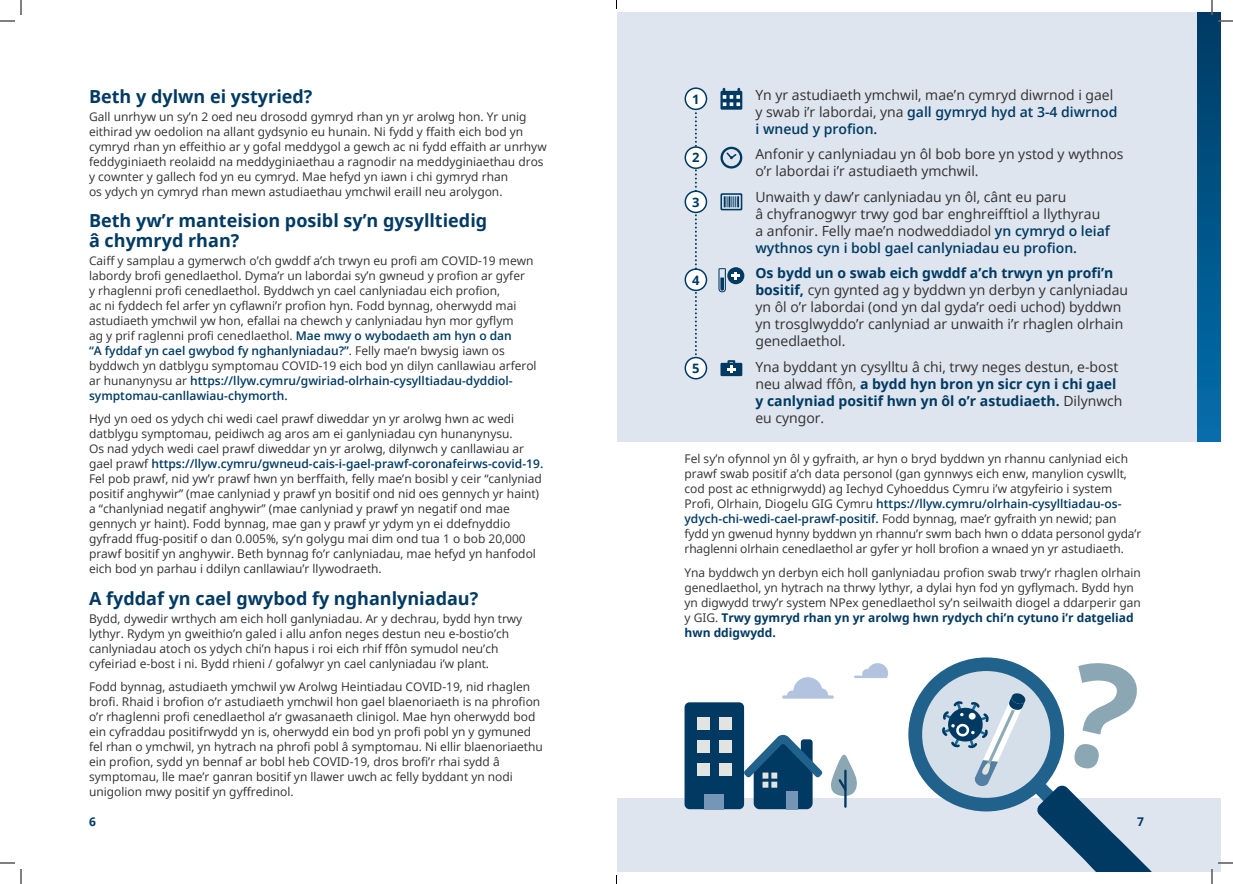
<style>
.page{position:relative;width:1233px;height:884px;background:#fff}
.page>*{position:absolute;margin:0;border:0;box-sizing:border-box;transform-origin:0 0}
.t1{font:700 18px/20px "Open Sans";color:#003a63}
.t2{font:14px/17px "Open Sans";color:#312f30}
.t3{font:700 13px "Open Sans";color:#003a63}
.t4{font:12px/15px "Open Sans";color:#312f30}
.t5{font:700 12px "Open Sans";color:#003a63}
.s1{font-weight:600;color:#003a63}
.s2{font-weight:700;color:#003a63}
</style>
<div class="page">
<div style="left:616px;top:798px;width:604px;height:73px;background:#dee5ee"></div>
<div style="left:616px;top:12px;width:604px;height:430px;background:#dee5ee"></div>
<svg style="left:695px;top:110px;width:2px;height:247px"></svg>
<div style="left:1197px;top:12px;width:23px;height:430px;background:linear-gradient(to bottom,#003b64,#036ead)"></div>
<div style="left:685px;top:88px;width:21px;height:21px;background:#fff;border-radius:50%"></div>
<div style="left:684px;top:87px;width:23px;height:23px;border:2px solid #003a63;border-radius:50%"></div>
<div style="left:685px;top:147px;width:21px;height:21px;background:#fff;border-radius:50%"></div>
<div style="left:684px;top:146px;width:23px;height:23px;border:2px solid #003a63;border-radius:50%"></div>
<div style="left:685px;top:191px;width:21px;height:21px;background:#fff;border-radius:50%"></div>
<div style="left:684px;top:190px;width:23px;height:23px;border:2px solid #003a63;border-radius:50%"></div>
<div style="left:685px;top:269px;width:21px;height:21px;background:#fff;border-radius:50%"></div>
<div style="left:684px;top:268px;width:23px;height:23px;border:2px solid #003a63;border-radius:50%"></div>
<div style="left:685px;top:358px;width:21px;height:21px;background:#fff;border-radius:50%"></div>
<div style="left:684px;top:357px;width:23px;height:22px;border:2px solid #003a63;border-radius:50%"></div>
<svg style="left:720px;top:193px;width:22px;height:17px"></svg>
<div style="left:720px;top:91px;width:22px;height:19px;background:#003a63"></div>
<svg style="left:722px;top:88px;width:18px;height:18px"></svg>
<div style="left:720px;top:363px;width:22px;height:13px;background:#003a63"></div>
<div style="left:727px;top:360px;width:8px;height:6px;border:2px solid #003a63"></div>
<svg style="left:727px;top:365px;width:8px;height:8px"></svg>
<div style="left:727px;top:267px;width:17px;height:17px;background:#003a63;border-radius:50%"></div>
<svg style="left:718px;top:268px;width:22px;height:24px"></svg>
<svg style="left:720px;top:147px;width:22px;height:22px"></svg>
<div style="left:684px;top:702px;width:60px;height:107px;background:#003a63;border-radius:5px"></div>
<div style="left:719px;top:718px;width:12px;height:12px;background:#e2e4e2"></div>
<div style="left:697px;top:718px;width:12px;height:12px;background:#e2e4e2"></div>
<div style="left:719px;top:740px;width:12px;height:13px;background:#e2e4e2"></div>
<div style="left:697px;top:740px;width:12px;height:13px;background:#e2e4e2"></div>
<div style="left:719px;top:763px;width:12px;height:13px;background:#e2e4e2"></div>
<div style="left:697px;top:763px;width:12px;height:13px;background:#e2e4e2"></div>
<div style="left:704px;top:794px;width:20px;height:15px;background:#7596b6"></div>
<svg style="left:744px;top:734px;width:78px;height:75px"></svg>
<hr style="left:844px;top:770px;width:2px;height:38px;background:#003a63">
<svg style="left:831px;top:754px;width:26px;height:42px"></svg>
<svg style="left:782px;top:677px;width:52px;height:22px"></svg>
<svg style="left:854px;top:663px;width:34px;height:15px"></svg>
<svg style="left:908px;top:657px;width:243px;height:214px"></svg>
<svg style="left:1218px;top:20px;width:15px;height:2px"></svg>
<svg style="left:1218px;top:862px;width:15px;height:2px"></svg>
<svg style="left:0;top:0;width:22px;height:22px"></svg>
<svg style="left:0;top:862px;width:22px;height:22px"></svg>
<svg style="left:1211px;top:0;width:1px;height:15px"></svg>
<svg style="left:1211px;top:869px;width:1px;height:15px"></svg>
<h1 class="t1" style="left:89px;top:86px;width:225px">Beth y dylwn ei ystyried?</h1>
<p class="t4" style="left:89px;top:108px;width:459px">Gall unrhyw un sy’n 2 oed neu drosodd gymryd rhan yn yr arolwg hon. Yr unig eithirad yw oedolion na allant gydsynio eu hunain. Ni fydd y ffaith eich bod yn cymryd rhan yn effeithio ar y gofal meddygol a gewch ac ni fydd effaith ar unrhyw feddyginiaeth reolaidd na meddyginiaethau a ragnodir na meddyginiaethau dros y cownter y gallech fod yn eu cymryd. Mae hefyd yn iawn i chi gymryd rhan<br>os ydych yn cymryd rhan mewn astudiaethau ymchwil eraill neu arolygon.</p>
<h1 class="t1" style="left:89px;top:210px;width:400px">Beth yw’r manteision posibl sy’n gysylltiedig â chymryd rhan?</h1>
<p class="t4" style="left:89px;top:253px;width:449px">Caiff y samplau a gymerwch o’ch gwddf a’ch trwyn eu profi am COVID-19 mewn labordy brofi genedlaethol. Dyma’r un labordai sy’n gwneud y profion ar gyfer<br>y rhaglenni profi cenedlaethol. Byddwch yn cael canlyniadau eich profion,<br>ac ni fyddech fel arfer yn cyflawni’r profion hyn. Fodd bynnag, oherwydd mai astudiaeth ymchwil yw hon, efallai na chewch y canlyniadau hyn mor gyflym<br>ag y prif raglenni profi cenedlaethol. <span class="s1">Mae mwy o wybodaeth am hyn o dan<br>“A fyddaf yn cael gwybod fy nghanlyniadau?”</span>. Felly mae’n bwysig iawn os byddwch yn datblygu symptomau COVID-19 eich bod yn dilyn canllawiau arferol ar hunanynysu ar <span class="s1">https://llyw.cymru/gwiriad-olrhain-cysylltiadau-dyddiol&shy;symptomau-canllawiau-chymorth.</span></p>
<p class="t4" style="left:89px;top:411px;width:456px">Hyd yn oed os ydych chi wedi cael prawf diweddar yn yr arolwg hwn ac wedi datblygu symptomau, peidiwch ag aros am ei ganlyniadau cyn hunanynysu.<br>Os nad ydych wedi cael prawf diweddar yn yr arolwg, dilynwch y canllawiau ar gael prawf <span class="s1">https://llyw.cymru/gwneud-cais-i-gael-prawf-coronafeirws-covid-19.<br></span>Fel pob prawf, nid yw’r prawf hwn yn berffaith, felly mae’n bosibl y ceir “canlyniad positif anghywir” (mae canlyniad y prawf yn bositif ond nid oes gennych yr haint) a “chanlyniad negatif anghywir” (mae canlyniad y prawf yn negatif ond mae gennych yr haint). Fodd bynnag, mae gan y prawf yr ydym yn ei ddefnyddio gyfradd ffug-positif o dan 0.005%, sy’n golygu mai dim ond tua 1 o bob 20,000 prawf bositif yn anghywir. Beth bynnag fo’r canlyniadau, mae hefyd yn hanfodol eich bod yn parhau i ddilyn canllawiau’r llywodraeth.</p>
<h1 class="t1" style="left:89px;top:588px;width:391px">A fyddaf yn cael gwybod fy nghanlyniadau?</h1>
<p class="t4" style="left:89px;top:610px;width:435px">Bydd, dywedir wrthych am eich holl ganlyniadau. Ar y dechrau, bydd hyn trwy lythyr. Rydym yn gweithio’n galed i allu anfon neges destun neu e-bostio’ch canlyniadau atoch os ydych chi’n hapus i roi eich rhif ffôn symudol neu’ch cyfeiriad e-bost i ni. Bydd rhieni / gofalwyr yn cael canlyniadau i’w plant.</p>
<p class="t4" style="left:89px;top:679px;width:455px">Fodd bynnag, astudiaeth ymchwil yw Arolwg Heintiadau COVID-19, nid rhaglen brofi. Rhaid i brofion o’r astudiaeth ymchwil hon gael blaenoriaeth is na phrofion o’r rhaglenni profi cenedlaethol a’r gwasanaeth clinigol. Mae hyn oherwydd bod ein cyfraddau positifrwydd yn is, oherwydd ein bod yn profi pobl yn y gymuned fel rhan o ymchwil, yn hytrach na phrofi pobl â symptomau. Ni ellir blaenoriaethu ein profion, sydd yn bennaf ar bobl heb COVID-19, dros brofi’r rhai sydd â symptomau, lle mae’r ganran bositif yn llawer uwch ac felly byddant yn nodi unigolion mwy positif yn gyffredinol.</p>
<p class="t5" style="left:89px;top:813px;width:8px">6</p>
<p class="t5" style="left:1137px;top:813px;width:8px">7</p>
<p class="t2" style="left:755px;top:86px;width:363px">Yn yr astudiaeth ymchwil, mae’n cymryd diwrnod i gael y swab i’r labordai, yna <span class="s1">gall gymryd hyd at 3-4 diwrnod i wneud y profion.</span></p>
<p class="t2" style="left:755px;top:145px;width:370px">Anfonir y canlyniadau yn ôl bob bore yn ystod y wythnos o’r labordai i’r astudiaeth ymchwil.</p>
<p class="t2" style="left:755px;top:188px;width:356px">Unwaith y daw’r canlyniadau yn ôl, cânt eu paru<br>â chyfranogwyr trwy god bar enghreifftiol a llythyrau a anfonir. Felly mae’n nodweddiadol <span class="s1">yn cymryd o leiaf wythnos cyn i bobl gael canlyniadau eu profion.</span></p>
<p class="t2" style="left:755px;top:264px;width:374px"><span class="s2">Os bydd un o swab eich gwddf a’ch trwyn yn profi’n bositif,</span> cyn gynted ag y byddwn yn derbyn y canlyniadau yn ôl o’r labordai (ond yn dal gyda’r oedi uchod) byddwn yn trosglwyddo’r canlyniad ar unwaith i’r rhaglen olrhain genedlaethol.</p>
<p class="t2" style="left:755px;top:358px;width:368px">Yna byddant yn cysylltu â chi, trwy neges destun, e-bost neu alwad ffôn, <span class="s2">a bydd hyn bron yn sicr cyn i chi gael y canlyniad positif hwn yn ôl o’r astudiaeth.</span> Dilynwch eu cyngor.</p>
<p class="t4" style="left:684px;top:451px;width:458px">Fel sy’n ofynnol yn ôl y gyfraith, ar hyn o bryd byddwn yn rhannu canlyniad eich prawf swab positif a’ch data personol (gan gynnwys eich enw, manylion cyswllt, cod post ac ethnigrwydd) ag Iechyd Cyhoeddus Cymru i’w atgyfeirio i system Profi, Olrhain, Diogelu GIG Cymru <span class="s1">https://llyw.cymru/olrhain-cysylltiadau-os&shy;ydych-chi-wedi-cael-prawf-positif.</span> Fodd bynnag, mae’r gyfraith yn newid; pan fydd yn gwenud hynny byddwn yn rhannu’r swm bach hwn o ddata personol gyda’r rhaglenni olrhain cenedlaethol ar gyfer yr holl brofion a wnaed yn yr astudiaeth.</p>
<p class="t4" style="left:684px;top:565px;width:458px">Yna byddwch yn derbyn eich holl ganlyniadau profion swab trwy’r rhaglen olrhain genedlaethol, yn hytrach na thrwy lythyr, a dylai hyn fod yn gyflymach. Bydd hyn yn digwydd trwy’r system NPex genedlaethol sy’n seilwaith diogel a ddarperir gan y GIG. <span class="s2">Trwy gymryd rhan yn yr arolwg hwn rydych chi’n cytuno i’r datgeliad hwn ddigwydd.</span></p>
<p class="t3" style="left:692px;top:90px;width:9px">1</p>
<p class="t3" style="left:692px;top:149px;width:9px">2</p>
<p class="t3" style="left:692px;top:193px;width:9px">3</p>
<p class="t3" style="left:692px;top:271px;width:9px">4</p>
<p class="t3" style="left:692px;top:359px;width:9px">5</p>
</div>
